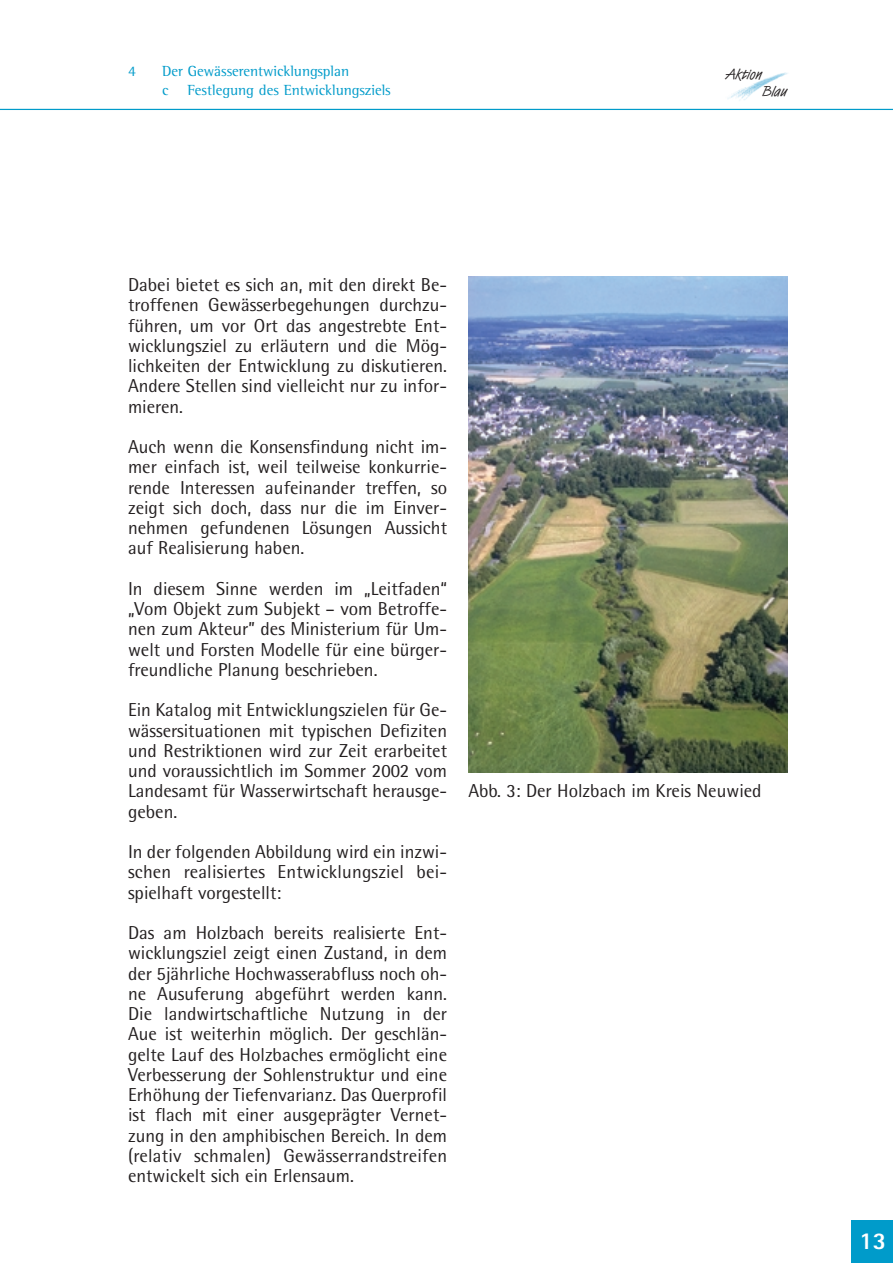
<style>
.page{position:relative;width:893px;height:1263px;background:#fff}
.page>*{position:absolute;margin:0;border:0;box-sizing:border-box;transform-origin:0 0}
.t1{font:800 24px "AT Rotis Sans Serif";color:#fff}
.t2{font:18.75px/20.2px "AT Rotis Semi Sans";color:#231f20;text-align:justify}
.t3{font:15px/19.5px "AT Rotis Semi Serif";color:#009bca}
.t4{font:14.85px "Van Dijk D";color:#231f20}
</style>
<div class="page">
<img style="left:727px;top:72px;width:61px;height:29px">
<div style="left:851px;top:1220px;width:41px;height:43px;background:#009bca"></div>
<hr style="left:0;top:109px;width:892px;height:1px;background:#009bca">
<img style="left:468px;top:276px;width:319px;height:497px">
<p class="t3" style="left:128px;top:62px;width:9px">4</p>
<p class="t3" style="left:162px;top:62px;width:189px">Der Gewässerentwicklungsplan c</p>
<p class="t3" style="left:188px;top:82px;width:205px">Festlegung des Entwicklungsziels</p>
<p class="t4" style="left:725px;top:69px;width:38px">Aktion</p>
<p class="t4" style="left:762px;top:86px;width:26px">Blau</p>
<p class="t2" style="left:128px;top:277px;width:320px">Dabei bietet es sich an, mit den direkt Be&shy;troffenen Gewässerbegehungen durchzu&shy;führen, um vor Ort das angestrebte Ent&shy;wicklungsziel zu erläutern und die Mög&shy;lichkeiten der Entwicklung zu diskutieren.<br>Andere Stellen sind vielleicht nur zu infor&shy;mieren.</p>
<p class="t2" style="left:128px;top:439px;width:320px">Auch wenn die Konsensfindung nicht im&shy;mer einfach ist, weil teilweise konkurrie&shy;rende Interessen aufeinander treffen, so zeigt sich doch, dass nur die im Einver&shy;nehmen gefundenen Lösungen Aussicht auf Realisierung haben.</p>
<p class="t2" style="left:128px;top:580px;width:320px">In diesem Sinne werden im „Leitfaden“ „Vom Objekt zum Subjekt – vom Betroffe&shy;nen zum Akteur” des Ministerium für Um&shy;welt und Forsten Modelle für eine bürger&shy;freundliche Planung beschrieben.</p>
<p class="t2" style="left:128px;top:702px;width:320px">Ein Katalog mit Entwicklungszielen für Ge&shy;wässersituationen mit typischen Defiziten und Restriktionen wird zur Zeit erarbeitet und voraussichtlich im Sommer 2002 vom Landesamt für Wasserwirtschaft herausge&shy;geben.</p>
<p class="t2" style="left:128px;top:844px;width:320px">In der folgenden Abbildung wird ein inzwi&shy;schen realisiertes Entwicklungsziel bei&shy;spielhaft vorgestellt:</p>
<p class="t2" style="left:128px;top:925px;width:320px">Das am Holzbach bereits realisierte Ent&shy;wicklungsziel zeigt einen Zustand, in dem der 5jährliche Hochwasserabfluss noch oh&shy;ne Ausuferung abgeführt werden kann.<br>Die landwirtschaftliche Nutzung in der Aue ist weiterhin möglich. Der geschlän&shy;gelte Lauf des Holzbaches ermöglicht eine Verbesserung der Sohlenstruktur und eine Erhöhung der Tiefenvarianz. Das Querprofil ist flach mit einer ausgeprägter Vernet&shy;zung in den amphibischen Bereich. In dem (relativ schmalen) Gewässerrandstreifen entwickelt sich ein Erlensaum.</p>
<p class="t2" style="left:468px;top:783px;width:295px">Abb. 3: Der Holzbach im Kreis Neuwied</p>
<p class="t1" style="left:859px;top:1232px;width:28px">13</p>
</div>
